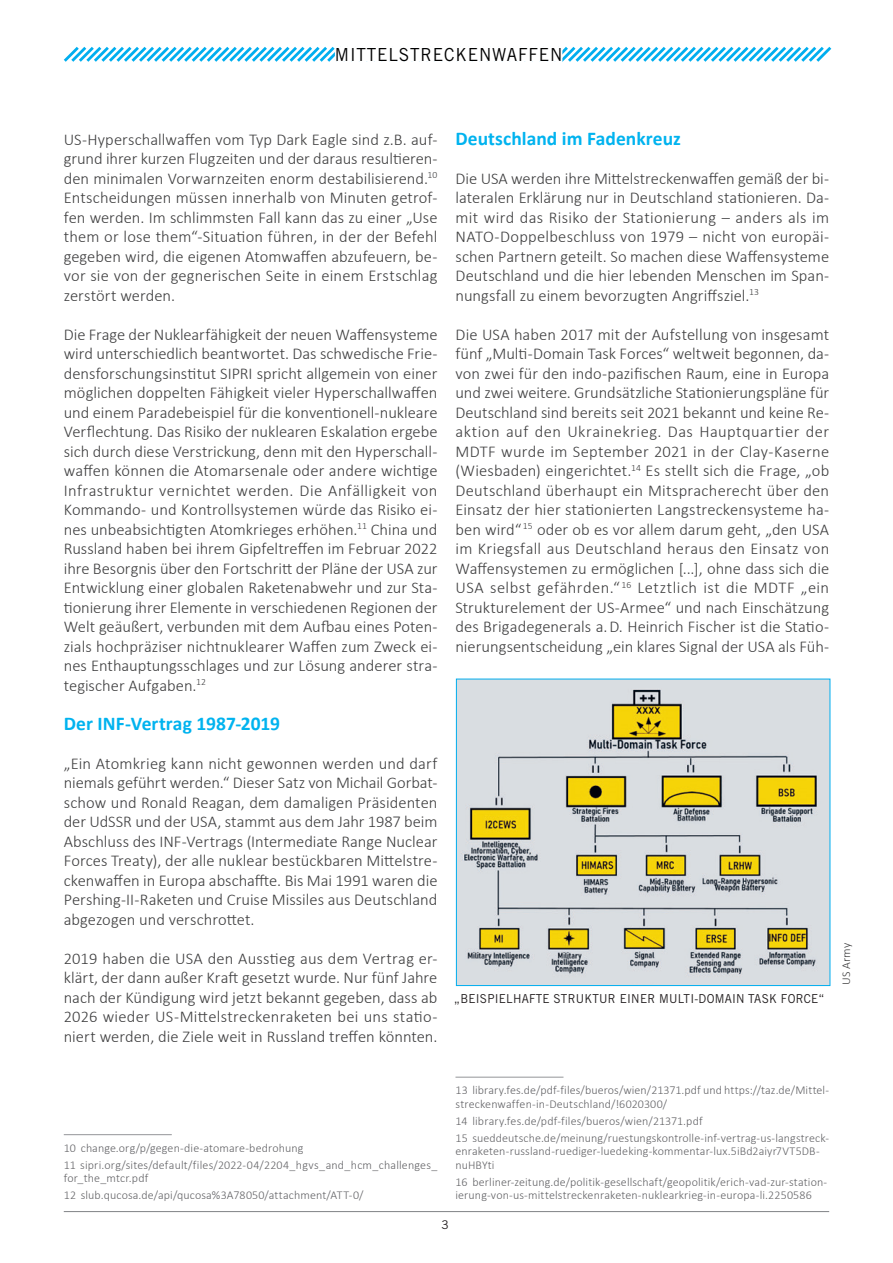
<style>
.page{position:relative;width:893px;height:1263px;background:#fff}
.page>*{position:absolute;margin:0;border:0;box-sizing:border-box;transform-origin:0 0}
.t1{font:700 19.5px "Calibri";color:#00b3ef}
.t2{font:18px "Trade Gothic LT Std";letter-spacing:.05em;color:#000;scale:.95 1}
.t3{font:300 16.5px/19.5px "Calibri";color:#3e3e3f;text-align:justify}
.t4{font:12.3px "Trade Gothic LT Std";letter-spacing:.02em;color:#231f20;scale:.95 1}
.t5{font:300 12px/17px "Calibri";letter-spacing:.01em;color:#636366}
.t6{font:300 12px "Calibri";letter-spacing:.01em;color:#3e3e3f}
.t7{font:12px "Trade Gothic LT Std";color:#231f20}
</style>
<div class="page">
<hr style="left:64px;top:1211px;width:765px;height:1px;background:#808285">
<svg style="left:63px;top:46px;width:769px;height:16px"></svg>
<hr style="left:64px;top:1134px;width:108px;height:1px;background:#939598">
<hr style="left:455px;top:1077px;width:108px;height:1px;background:#939598">
<div style="left:335px;top:47px;width:227px;height:15px;background:#fff"></div>
<img style="left:458px;top:680px;width:370px;height:304px">
<div style="left:456px;top:678px;width:374px;height:308px;border:1px solid #00aeef"></div>
<p class="t2" style="left:335px;top:43px;width:241px">MITTELSTRECKENWAFFEN</p>
<p class="t3" style="left:64px;top:129px;width:375px">US-Hyperschallwaffen vom Typ Dark Eagle sind z.B. auf&shy;grund ihrer kurzen Flugzeiten und der daraus resultieren&shy;den minimalen Vorwarnzeiten enorm destabilisierend.<sup>10<br></sup>Entscheidungen müssen innerhalb von Minuten getrof&shy;fen werden. Im schlimmsten Fall kann das zu einer „Use them or lose them“-Situation führen, in der der Befehl gegeben wird, die eigenen Atomwaffen abzufeuern, be&shy;vor sie von der gegnerischen Seite in einem Erstschlag zerstört werden.</p>
<p class="t3" style="left:64px;top:324px;width:375px">Die Frage der Nuklearfähigkeit der neuen Waffensysteme wird unterschiedlich beantwortet. Das schwedische Frie&shy;densforschungsinstitut SIPRI spricht allgemein von einer möglichen doppelten Fähigkeit vieler Hyperschallwaffen und einem Paradebeispiel für die konventionell-nukleare Verflechtung. Das Risiko der nuklearen Eskalation ergebe sich durch diese Verstrickung, denn mit den Hyperschall&shy;waffen können die Atomarsenale oder andere wichtige Infrastruktur vernichtet werden. Die Anfälligkeit von Kommando- und Kontrollsystemen würde das Risiko ei&shy;nes unbeabsichtigten Atomkrieges erhöhen.<sup>11</sup> China und Russland haben bei ihrem Gipfeltreffen im Februar 2022 ihre Besorgnis über den Fortschritt der Pläne der USA zur Entwicklung einer globalen Raketenabwehr und zur Sta&shy;tionierung ihrer Elemente in verschiedenen Regionen der Welt geäußert, verbunden mit dem Aufbau eines Poten&shy;zials hochpräziser nichtnuklearer Waffen zum Zweck ei&shy;nes Enthauptungsschlages und zur Lösung anderer stra&shy;tegischer Aufgaben.<sup>12</sup></p>
<p class="t1" style="left:64px;top:709px;width:218px">Der INF-Vertrag 1987-2019</p>
<p class="t3" style="left:64px;top:753px;width:375px">„Ein Atomkrieg kann nicht gewonnen werden und darf niemals geführt werden.“ Dieser Satz von Michail Gorbat&shy;schow und Ronald Reagan, dem damaligen Präsidenten der UdSSR und der USA, stammt aus dem Jahr 1987 beim Abschluss des INF-Vertrags (Intermediate Range Nuclear Forces Treaty), der alle nuklear bestückbaren Mittelstre&shy;ckenwaffen in Europa abschaffte. Bis Mai 1991 waren die Pershing-II-Raketen und Cruise Missiles aus Deutschland abgezogen und verschrottet.</p>
<p class="t3" style="left:64px;top:948px;width:375px">2019 haben die USA den Ausstieg aus dem Vertrag er&shy;klärt, der dann außer Kraft gesetzt wurde. Nur fünf Jahre nach der Kündigung wird jetzt bekannt gegeben, dass ab 2026 wieder US-Mittelstreckenraketen bei uns statio&shy;niert werden, die Ziele weit in Russland treffen könnten.</p>
<p class="t1" style="left:455px;top:124px;width:227px">Deutschland im Fadenkreuz</p>
<p class="t3" style="left:455px;top:168px;width:375px">Die USA werden ihre Mittelstreckenwaffen gemäß der bi&shy;lateralen Erklärung nur in Deutschland stationieren. Da&shy;mit wird das Risiko der Stationierung – anders als im NATO-Doppelbeschluss von 1979 – nicht von europäi&shy;schen Partnern geteilt. So machen diese Waffensysteme Deutschland und die hier lebenden Menschen im Span&shy;nungsfall zu einem bevorzugten Angriffsziel.<sup>13</sup></p>
<p class="t3" style="left:455px;top:324px;width:375px">Die USA haben 2017 mit der Aufstellung von insgesamt fünf „Multi-Domain Task Forces“ weltweit begonnen, da&shy;von zwei für den indo-pazifischen Raum, eine in Europa und zwei weitere. Grundsätzliche Stationierungspläne für Deutschland sind bereits seit 2021 bekannt und keine Re&shy;aktion auf den Ukrainekrieg. Das Hauptquartier der MDTF wurde im September 2021 in der Clay-Kaserne (Wiesbaden) eingerichtet.<sup>14</sup> Es stellt sich die Frage, „ob Deutschland überhaupt ein Mitspracherecht über den Einsatz der hier stationierten Langstreckensysteme ha&shy;ben wird“ <sup>15</sup> oder ob es vor allem darum geht, „den USA im Kriegsfall aus Deutschland heraus den Einsatz von Waffensystemen zu ermöglichen [...], ohne dass sich die USA selbst gefährden.“ <sup>16</sup> Letztlich ist die MDTF „ein Strukturelement der US-Armee“ und nach Einschätzung des Brigadegenerals a.D. Heinrich Fischer ist die Statio&shy;nierungsentscheidung „ein klares Signal der USA als Füh-</p>
<p class="t4" style="left:454px;top:992px;width:391px">„BEISPIELHAFTE STRUKTUR EINER MULTI-DOMAIN TASK FORCE“</p>
<p class="t6" style="left:839px;top:985px;width:43px;rotate:-90deg">US Army</p>
<p class="t5" style="left:64px;top:1139px;width:375px">10 change.org/p/gegen-die-atomare-bedrohung<br>11 sipri.org/sites/default/files/2022-04/2204_hgvs_and_hcm_challenges_</p>
<p class="t5" style="left:64px;top:1169px;width:301px">for_the_mtcr.pdf<br>12 slub.qucosa.de/api/qucosa%3A78050/attachment/ATT-0/</p>
<p class="t7" style="left:441px;top:1217px;width:9px">3</p>
<p class="t5" style="left:455px;top:1083px;width:375px;line-height:13.5px">13 library.fes.de/pdf-files/bueros/wien/21371.pdf und https://taz.de/Mittel&shy;streckenwaffen-in-Deutschland/!6020300/</p>
<p class="t5" style="left:455px;top:1112px;width:375px">14 library.fes.de/pdf-files/bueros/wien/21371.pdf<br>15 sueddeutsche.de/meinung/ruestungskontrolle-inf-vertrag-us-langstreck-</p>
<p class="t5" style="left:455px;top:1144px;width:366px;line-height:13.5px">enraketen-russland-ruediger-luedeking-kommentar-lux.5iBd2aiyr7VT5DB&shy;nuHBYti</p>
<p class="t5" style="left:455px;top:1175px;width:373px;line-height:13.5px">16 berliner-zeitung.de/politik-gesellschaft/geopolitik/erich-vad-zur-station&shy;ierung-von-us-mittelstreckenraketen-nuklearkrieg-in-europa-li.2250586</p>
</div>
